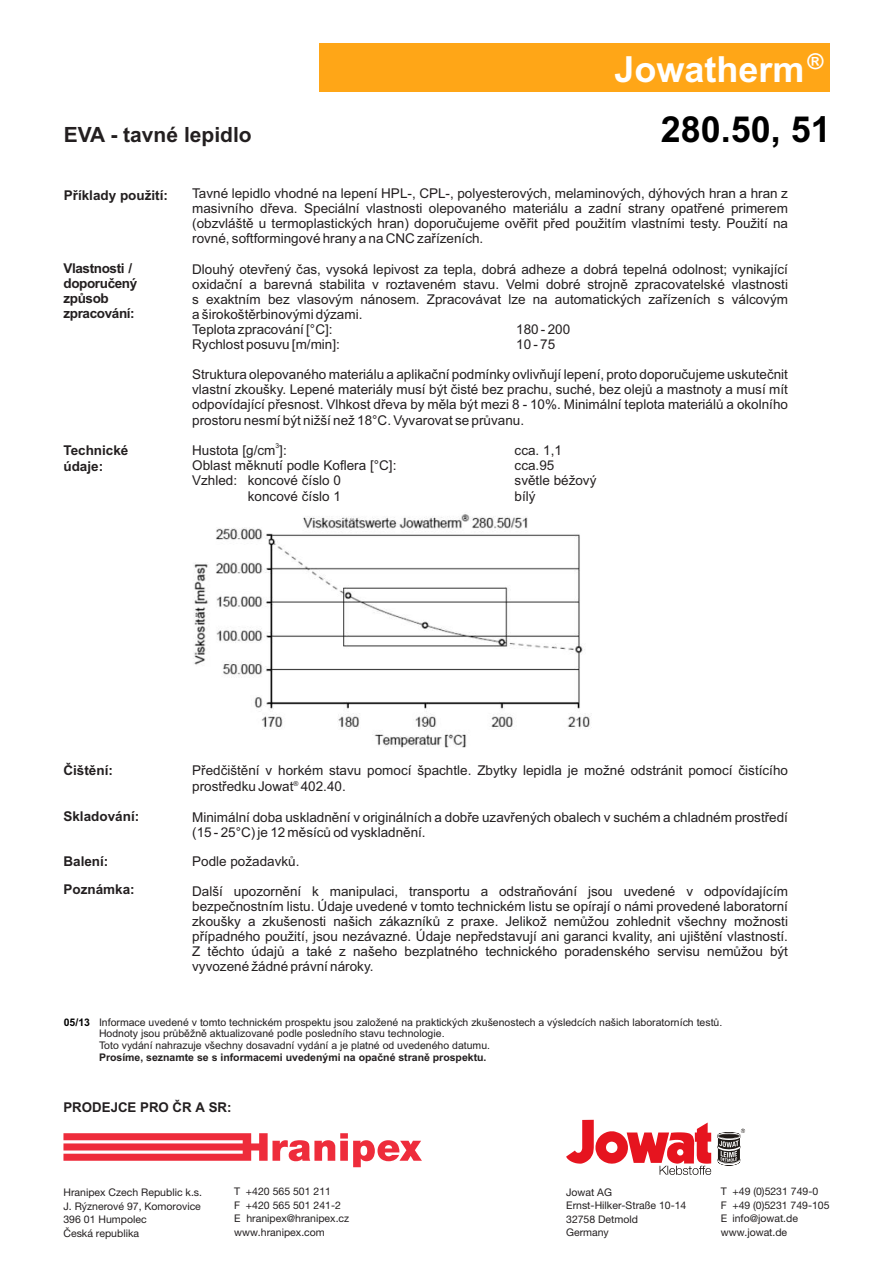
<style>
.page{position:relative;width:893px;height:1263px;background:#fff}
.page>*{position:absolute;margin:0;border:0;box-sizing:border-box;transform-origin:0 0}
.t1{font:700 36px "Arial";color:#fff}
.t2{font:700 36px "Arial";color:#000}
.t3{font:700 21.75px "Arial";color:#fff}
.t4{font:700 21px "Arial";color:#231f20}
.t5{font:13.5px/15.1px "Arial";color:#231f20;text-align:justify}
.t6{font:700 13.5px/15.1px "Arial";color:#231f20}
.t7{font:700 13.5px/15.1px "Arial";letter-spacing:-.03em;color:#231f20}
.t8{font:10.5px/13.5px "Helvetica Neue LT Pro";color:#231f20}
.t9{font:10.5px/11.7px "Arial";color:#231f20}
.t10{font:700 10.5px "Arial";color:#231f20}
.t11{font:700 10.5px "Arial";color:#000}
.t12{font:6.75px "Arial";color:#231f20}
</style>
<div class="page">
<img style="left:193px;top:514px;width:399px;height:234px">
<div style="left:319px;top:43px;width:510px;height:49px;background:#ffa617"></div>
<svg style="left:566px;top:1120px;width:145px;height:55px"></svg>
<svg style="left:718px;top:1128px;width:27px;height:37px"></svg>
<svg style="left:63px;top:1133px;width:359px;height:34px"></svg>
<h2 class="t3" style="left:807px;top:53px;width:18px">®</h2>
<h1 class="t1" style="left:614px;top:56px;width:192px">Jowatherm</h1>
<h3 class="t4" style="left:64px;top:126px;width:189px">EVA - tavné lepidlo</h3>
<h1 class="t2" style="left:661px;top:115px;width:172px">280.50, 51</h1>
<p class="t6" style="left:64px;top:189px;width:106px">Příklady použití:</p>
<p class="t5" style="left:192px;top:187px;width:597px">Tavné lepidlo vhodné na lepení HPL-, CPL-, polyesterových, melaminových, dýhových hran a hran z masivního dřeva. Speciální vlastnosti olepovaného materiálu a zadní strany opatřené primerem (obzvláště u termoplastických hran) doporučujeme ověřit před použitím vlastními testy. Použití na rovné, softformingové hrany a na CNC zařízeních.</p>
<p class="t7" style="left:63px;top:262px;width:75px">Vlastnosti / doporučený způsob zpracování:</p>
<p class="t5" style="left:192px;top:263px;width:597px;text-align:left">Dlouhý otevřený čas, vysoká lepivost za tepla, dobrá adheze a dobrá tepelná odolnost; vynikající oxidační a barevná stabilita v roztaveném stavu. Velmi dobré strojně zpracovatelské vlastnosti s exaktním bez vlasovým nánosem. Zpracovávat lze na automatických zařízeních s válcovým a širokoštěrbinovými dýzami.<br>Teplota zpracování [°C]:</p>
<p class="t5" style="left:516px;top:323px;width:56px">180 - 200</p>
<p class="t5" style="left:192px;top:338px;width:149px">Rychlost posuvu [m/min]:</p>
<p class="t5" style="left:516px;top:338px;width:41px">10 - 75</p>
<p class="t5" style="left:192px;top:368px;width:597px">Struktura olepovaného materiálu a aplikační podmínky ovlivňují lepení, proto doporučujeme uskutečnit vlastní zkoušky. Lepené materiály musí být čisté bez prachu, suché, bez olejů a mastnoty a musí mít odpovídající přesnost. Vlhkost dřeva by měla být mezi 8 - 10%. Minimální teplota materiálů a okolního prostoru nesmí být nižší než 18°C. Vyvarovat se průvanu.</p>
<p class="t6" style="left:63px;top:444px;width:67px">Technické údaje:</p>
<p class="t12" style="left:275px;top:444px;width:5px">3</p>
<p class="t5" style="left:192px;top:444px;width:96px">Hustota [g/cm ]:</p>
<p class="t5" style="left:515px;top:444px;width:49px">cca. 1,1</p>
<p class="t5" style="left:192px;top:459px;width:206px">Oblast měknutí podle Koflera [°C]:</p>
<p class="t5" style="left:515px;top:459px;width:41px">cca.95</p>
<p class="t5" style="left:192px;top:474px;width:150px">Vzhled: koncové číslo 0</p>
<p class="t5" style="left:515px;top:474px;width:83px">světle béžový</p>
<p class="t5" style="left:248px;top:489px;width:95px">koncové číslo 1</p>
<p class="t5" style="left:515px;top:489px;width:23px">bílý</p>
<p class="t6" style="left:63px;top:764px;width:51px">Čištění:</p>
<p class="t5" style="left:192px;top:764px;width:597px">Předčištění v horkém stavu pomocí špachtle. Zbytky lepidla je možné odstránit pomocí čistícího</p>
<p class="t12" style="left:293px;top:781px;width:6px">®</p>
<p class="t5" style="left:192px;top:780px;width:155px">prostředku Jowat 402.40.</p>
<p class="t6" style="left:63px;top:810px;width:77px">Skladování:</p>
<p class="t6" style="left:63px;top:855px;width:47px">Balení:</p>
<p class="t5" style="left:192px;top:810px;width:597px">Minimální doba uskladnění v originálních a dobře uzavřených obalech v suchém a chladném prostředí (15 - 25°C) je 12 měsíců od vyskladnění.</p>
<p class="t5" style="left:192px;top:855px;width:109px">Podle požadavků.</p>
<p class="t6" style="left:63px;top:883px;width:73px">Poznámka:</p>
<p class="t5" style="left:192px;top:885px;width:597px">Další upozornění k manipulaci, transportu a odstraňování jsou uvedené v odpovídajícím bezpečnostním listu. Údaje uvedené v tomto technickém listu se opírají o námi provedené laboratorní zkoušky a zkušenosti našich zákazníků z praxe. Jelikož nemůžou zohlednit všechny možnosti případného použití, jsou nezávazné. Údaje nepředstavují ani garanci kvality, ani ujištění vlastností.<br>Z těchto údajů a také z našeho bezplatného technického poradenského servisu nemůžou být vyvozené žádné právní nároky.</p>
<p class="t11" style="left:64px;top:1018px;width:28px">05/13</p>
<p class="t9" style="left:99px;top:1017px;width:625px">Informace uvedené v tomto technickém prospektu jsou založené na praktických zkušenostech a výsledcích našich laboratorních testů.<br>Hodnoty jsou průběžně aktualizované podle posledního stavu technologie.<br>Toto vydání nahrazuje všechny dosavadní vydání a je platné od uvedeného datumu.</p>
<p class="t10" style="left:99px;top:1053px;width:389px">Prosíme, seznamte se s informacemi uvedenými na opačné straně prospektu.</p>
<p class="t6" style="left:63px;top:1101px;width:170px">PRODEJCE PRO ČR A SR:</p>
<p class="t8" style="left:63px;top:1187px;width:140px;text-align:justify">Hranipex Czech Republic k.s.<br>J. Rýznerové 97, Komorovice 396 01 Humpolec</p>
<p class="t8" style="left:234px;top:1186px;width:117px">T +420 565 501 211<br>F +420 565 501 241-2<br>E hranipex@hranipex.cz</p>
<p class="t8" style="left:63px;top:1227px;width:77px">Česká republika</p>
<p class="t8" style="left:234px;top:1226px;width:92px">www.hranipex.com</p>
<p class="t8" style="left:566px;top:1187px;width:122px">Jowat AG<br>Ernst-Hilker-Straße 10-14<br>32758 Detmold<br>Germany</p>
<p class="t8" style="left:721px;top:1186px;width:110px">T +49 (0)5231 749-0<br>F +49 (0)5231 749-105<br>E info@jowat.de www.jowat.de</p>
</div>
